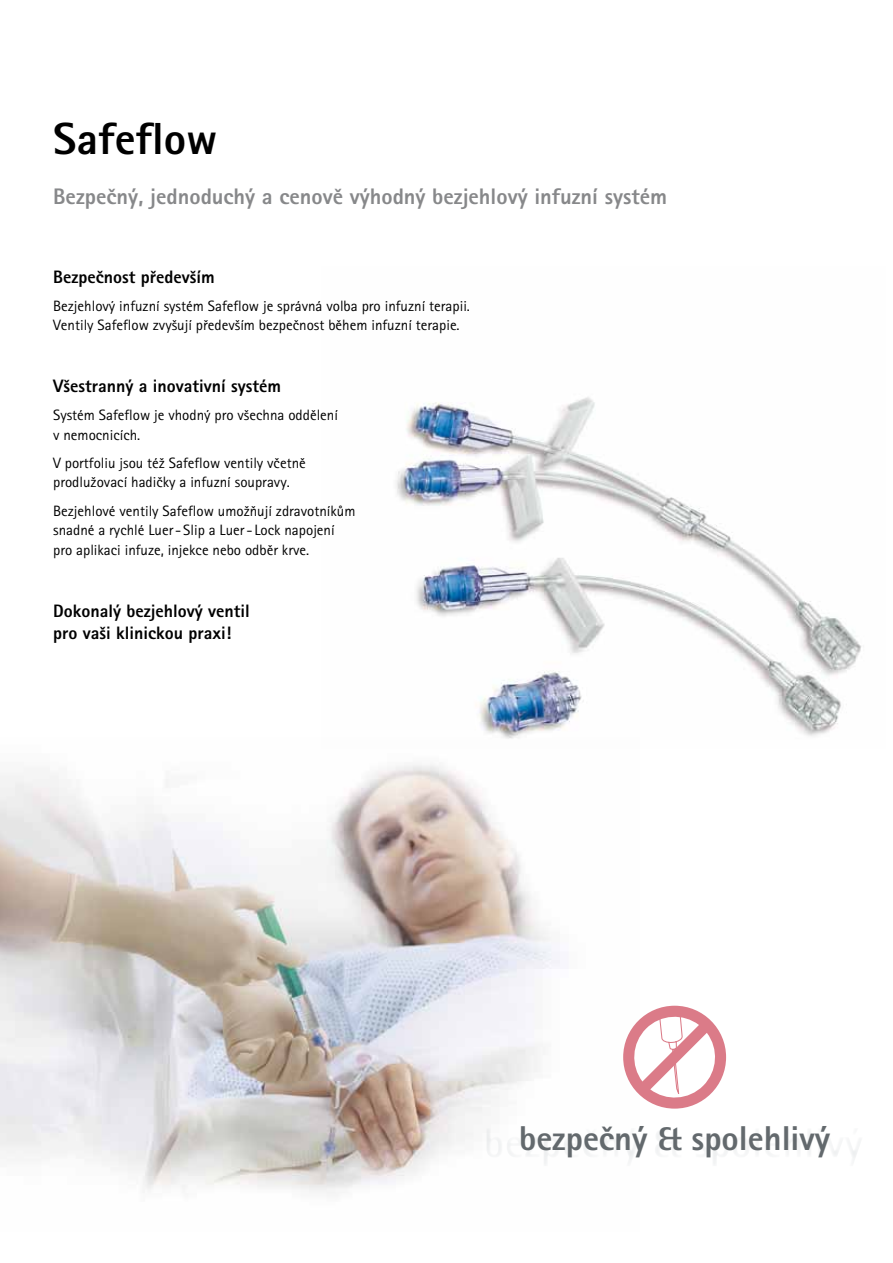
<style>
.page{position:relative;width:893px;height:1263px;background:#fff}
.page>*{position:absolute;margin:0;border:0;box-sizing:border-box;transform-origin:0 0}
.t1{font:45px "Rotis Sans Serif Extra Bold CE";color:#000}
.t2{font:34.5px "Rotis Sans Serif Extra Bold CE";color:#63696d}
.t3{font:22.5px "Rotis Sans Serif Extra Bold CE";color:#87888a}
.t4{font:18px/22.5px "Rotis Sans Serif Extra Bold CE";color:#000}
.t5{font:15px/19.5px "Rotis Sans Serif CE";color:#000}
</style>
<div class="page">
<img style="left:0;top:764px;width:560px;height:430px">
<img style="left:396px;top:397px;width:466px;height:342px">
<svg style="left:486px;top:1128px;width:375px;height:38px"></svg>
<svg style="left:623px;top:1006px;width:103px;height:102px"></svg>
<h1 class="t1" style="left:53px;top:111px;width:166px">Safeflow</h1>
<h3 class="t3" style="left:53px;top:182px;width:616px">Bezpečný, jednoduchý a cenově výhodný bezjehlový infuzní systém</h3>
<p class="t4" style="left:53px;top:266px;width:163px">Bezpečnost především</p>
<p class="t5" style="left:53px;top:296px;width:418px">Bezjehlový infuzní systém Safeflow je správná volba pro infuzní terapii.<br>Ventily Safeflow zvyšují především bezpečnost během infuzní terapie.</p>
<p class="t4" style="left:53px;top:375px;width:229px">Všestranný a inovativní systém</p>
<p class="t5" style="left:53px;top:406px;width:286px">Systém Safeflow je vhodný pro všechna oddělení v nemocnicích.</p>
<p class="t5" style="left:53px;top:453px;width:254px">V portfoliu jsou též Safeflow ventily včetně prodlužovací hadičky a infuzní soupravy.</p>
<p class="t5" style="left:53px;top:501px;width:304px">Bezjehlové ventily Safeflow umožňují zdravotníkům snadné a rychlé Luer - Slip a Luer - Lock napojení pro aplikaci infuze, injekce nebo odběr krve.</p>
<p class="t4" style="left:53px;top:599px;width:198px">Dokonalý bezjehlový ventil pro vaši klinickou praxi!</p>
<h2 class="t2" style="left:519px;top:1117px;width:313px">bezpečný &amp; spolehlivý</h2>
</div>
